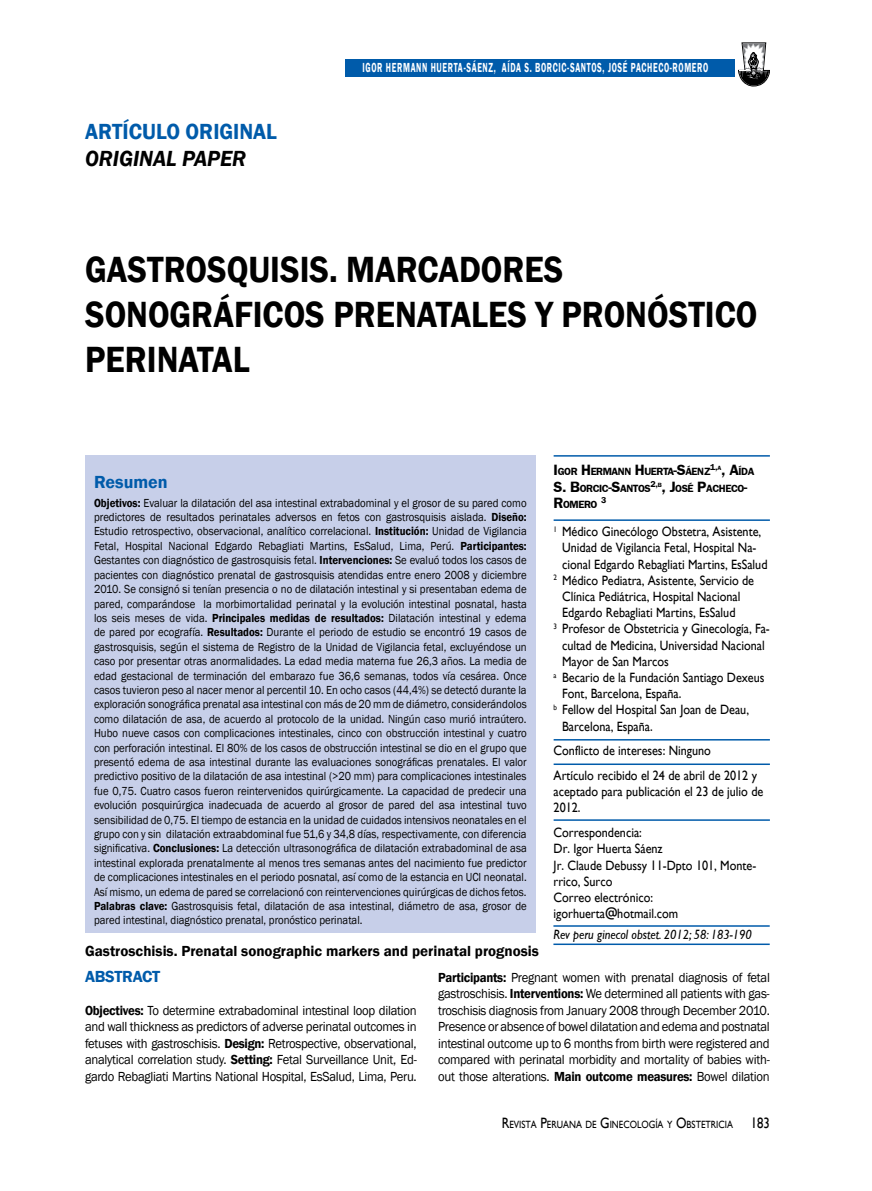
<style>
.page{position:relative;width:872px;height:1191px;background:#fff}
.page>*{position:absolute;margin:0;border:0;box-sizing:border-box;transform-origin:0 0}
.t1{font:600 37.5px "Franklin Gothic";color:#000;scale:.9 1}
.t2{font:600 22.5px "Franklin Gothic";color:#005baa;scale:.95 1}
.t3{font:italic 600 22.5px "Franklin Gothic";color:#000;scale:.95 1}
.t4{font:600 18px "Franklin Gothic";color:#005baa}
.t5{font:600 16.5px "Franklin Gothic";color:#005baa}
.t6{font:600 15px "Franklin Gothic";color:#000}
.t7{font:13.5px/16.5px "Franklin Gothic";letter-spacing:-.02em;color:#000;text-align:justify;scale:.94 1}
.t8{font:13.5px/16.2px "Gill Sans";color:#000;scale:.9 1}
.t9{font:600 13.5px "Franklin Gothic";letter-spacing:.08em;color:#fff;scale:.6 1}
.t10{font:italic 13.5px "Gill Sans";color:#000;scale:.9 1}
.t11{font:12px/14.4px "Franklin Gothic";color:#000;text-align:justify;scale:.9 1}
.t12{font:700 10.5px "Frankfurt Gothic";letter-spacing:-.045em;color:#000}
.t13{font:10.5px "Gill Sans";color:#000;scale:.85 1}
.t14{font:700 8.7px "Frankfurt Gothic";color:#000}
.s1{font-weight:600}
.s2{font-size:15px}
.s3{font-size:6.15px}
</style>
<div class="page">
<div style="left:345px;top:60px;width:389px;height:17px;background:#005baa"></div>
<svg style="left:738px;top:43px;width:32px;height:43px"></svg>
<div style="left:85px;top:455px;width:450px;height:478px;background:#c7cfe9"></div>
<hr style="left:553px;top:455px;width:217px;height:1px;background:#005baa">
<hr style="left:553px;top:739px;width:217px;height:1px;background:#005baa">
<hr style="left:553px;top:519px;width:217px;height:2px;background:#005baa">
<hr style="left:553px;top:819px;width:217px;height:2px;background:#005baa">
<hr style="left:553px;top:943px;width:216px;height:2px;background:#005baa">
<hr style="left:553px;top:925px;width:216px;height:1px;background:#005baa">
<hr style="left:553px;top:763px;width:217px;height:2px;background:#005baa">
<h2 class="t2" style="left:85px;top:118px;width:204px">ARTÍCULO ORIGINAL</h2>
<h2 class="t3" style="left:85px;top:144px;width:171px">ORIGINAL PAPER</h2>
<p class="t9" style="left:362px;top:59px;width:577px">Igor Hermann Huerta-Sáenz, Aída S. Borcic-Santos, José Pacheco-Romero</p>
<h1 class="t1" style="left:85px;top:246px;width:347px">Gastrosquisis. Marcador</h1>
<h1 class="t1" style="left:524px;top:246px;width:45px">es</h1>
<h1 class="t1" style="left:85px;top:291px;width:47px">sonogr</h1>
<h1 class="t1" style="left:213px;top:291px;width:223px">áficos pr enatal</h1>
<h1 class="t1" style="left:488px;top:291px;width:105px">es y pron</h1>
<h1 class="t1" style="left:647px;top:291px;width:66px">óstico</h1>
<h1 class="t1" style="left:85px;top:336px;width:65px">perinatal</h1>
<h3 class="t4" style="left:94px;top:471px;width:75px">Resumen</h3>
<p class="t11" style="left:94px;top:496px;width:482px"><span class="s1">Objetivos:</span> Evaluar la dilatación del asa intestinal extrabadominal y el grosor de su pared como predictores de resultados perinatales adversos en fetos con gastrosquisis aislada. <span class="s1">Diseño:<br></span>Estudio retrospectivo, observacional, analítico correlacional. <span class="s1">Institución:</span> Unidad de Vigilancia Fetal, Hospital Nacional Edgardo Rebagliati Martins, EsSalud, Lima, Perú. <span class="s1">Participantes:<br></span>Gestantes con diagnóstico de gastrosquisis fetal. <span class="s1">Intervenciones:</span> Se evaluó todos los casos de pacientes con diagnóstico prenatal de gastrosquisis atendidas entre enero 2008 y diciembre 2010. Se consignó si tenían presencia o no de dilatación intestinal y si presentaban edema de pared, comparándose la morbimortalidad perinatal y la evolución intestinal posnatal, hasta los seis meses de vida. <span class="s1">Principales medidas de resultados:</span> Dilatación intestinal y edema de pared por ecografía. <span class="s1">Resultados:</span> Durante el periodo de estudio se encontró 19 casos de gastrosquisis, según el sistema de Registro de la Unidad de Vigilancia fetal, excluyéndose un caso por presentar otras anormalidades. La edad media materna fue 26,3 años. La media de edad gestacional de terminación del embarazo fue 36,6 semanas, todos vía cesárea. Once casos tuvieron peso al nacer menor al percentil 10. En ocho casos (44,4%) se detectó durante la exploración sonográfica prenatal asa intestinal con más de 20 mm de diámetro, considerándolos como dilatación de asa, de acuerdo al protocolo de la unidad. Ningún caso murió intraútero.<br>Hubo nueve casos con complicaciones intestinales, cinco con obstrucción intestinal y cuatro con perforación intestinal. El 80% de los casos de obstrucción intestinal se dio en el grupo que presentó edema de asa intestinal durante las evaluaciones sonográficas prenatales. El valor predictivo positivo de la dilatación de asa intestinal (&gt;20 mm) para complicaciones intestinales fue 0,75. Cuatro casos fueron reintervenidos quirúrgicamente. La capacidad de predecir una evolución posquirúrgica inadecuada de acuerdo al grosor de pared del asa intestinal tuvo sensibilidad de 0,75. El tiempo de estancia en la unidad de cuidados intensivos neonatales en el grupo con y sin dilatación extraabdominal fue 51,6 y 34,8 días, respectivamente, con diferencia significativa. <span class="s1">Conclusiones:</span> La detección ultrasonográfica de dilatación extrabadominal de asa intestinal explorada prenatalmente al menos tres semanas antes del nacimiento fue predictor de complicaciones intestinales en el periodo posnatal, así como de la estancia en UCI neonatal.<br>Así mismo, un edema de pared se correlacionó con reintervenciones quirúrgicas de dichos fetos.<br><span class="s1">Palabras clave:</span> Gastrosquisis fetal, dilatación de asa intestinal, diámetro de asa, grosor de pared intestinal, diagnóstico prenatal, pronóstico perinatal.</p>
<p class="t6" style="left:85px;top:941px;width:455px">Gastroschisis. Prenatal sonographic markers and perinatal prognosis</p>
<p class="t12" style="left:553px;top:465px;width:158px"><span class="s2">I</span>GOR <span class="s2">H</span>ERMANN <span class="s2">H</span>UERTA<span class="s2">-S</span>ÁENZ</p>
<p class="t14" style="left:710px;top:462px;width:13px">1,<span class="s3">A</span></p>
<p class="t12" style="left:721px;top:465px;width:35px"><span class="s2">, A</span>ÍDA</p>
<p class="t12" style="left:553px;top:482px;width:98px"><span class="s2">S. B</span>ORCIC<span class="s2">-S</span>ANTOS</p>
<p class="t14" style="left:650px;top:479px;width:12px">2,<span class="s3">B</span></p>
<p class="t12" style="left:661px;top:482px;width:87px"><span class="s2">, J</span>OSÉ <span class="s2">P</span>ACHECO<span class="s2">-</span></p>
<p class="t12" style="left:553px;top:498px;width:45px"><span class="s2">R</span>OMERO</p>
<p class="t14" style="left:601px;top:495px;width:7px">3</p>
<p class="t8" style="left:553px;top:523px;width:232px"><sup>1</sup> Médico Ginecólogo Obstetra, Asistente,</p>
<p class="t8" style="left:562px;top:540px;width:217px">Unidad de Vigilancia Fetal, Hospital Na-</p>
<p class="t8" style="left:562px;top:556px;width:230px">cional Edgardo Rebagliati Martins, EsSalud</p>
<p class="t8" style="left:553px;top:572px;width:224px"><sup>2</sup> Médico Pediatra, Asistente, Servicio de</p>
<p class="t8" style="left:562px;top:588px;width:200px">Clínica Pediátrica, Hospital Nacional</p>
<p class="t8" style="left:562px;top:604px;width:194px">Edgardo Rebagliati Martins, EsSalud</p>
<p class="t8" style="left:553px;top:621px;width:242px"><sup>3</sup> Profesor de Obstetricia y Ginecología, Fa-</p>
<p class="t8" style="left:562px;top:637px;width:227px">cultad de Medicina, Universidad Nacional</p>
<p class="t8" style="left:562px;top:653px;width:120px">Mayor de San Marcos</p>
<p class="t8" style="left:553px;top:669px;width:236px"><sup>a</sup> Becario de la Fundación Santiago Dexeus</p>
<p class="t8" style="left:562px;top:685px;width:134px">Font, Barcelona, España.</p>
<p class="t8" style="left:553px;top:702px;width:218px"><sup>b</sup> Fellow del Hospital San Joan de Deau,</p>
<p class="t8" style="left:562px;top:718px;width:102px">Barcelona, España.</p>
<p class="t8" style="left:553px;top:738px;width:227px;line-height:24.8px">Conflicto de intereses: Ninguno<br>Artículo recibido el 24 de abril de 2012 y</p>
<p class="t8" style="left:553px;top:783px;width:234px">aceptado para publicación el 23 de julio de<br>2012.</p>
<p class="t8" style="left:553px;top:824px;width:227px">Correspondencia:<br>Dr. Igor Huerta Sáenz<br>Jr. Claude Debussy 11-Dpto 101, Monte&shy;rrico, Surco<br>Correo electrónico: igorhuerta@hotmail.com</p>
<p class="t10" style="left:553px;top:926px;width:222px">Rev peru ginecol obstet. 2012; 58: 183-190</p>
<h3 class="t5" style="left:85px;top:966px;width:40px">Abstract</h3>
<p class="t7" style="left:85px;top:1002px;width:354px"><span class="s1">Objectives:</span> To determine extrabadominal intestinal loop dilation and wall thickness as predictors of adverse perinatal outcomes in fetuses with gastroschisis. <span class="s1">Design:</span> Retrospective, observational, analytical correlation study. <span class="s1">Setting:</span> Fetal Surveillance Unit, Ed&shy;gardo Rebagliati Martins National Hospital, EsSalud, Lima, Peru.</p>
<p class="t7" style="left:438px;top:969px;width:354px"><span class="s1">Participants:</span> Pregnant women with prenatal diagnosis of fetal gastroschisis. <span class="s1">Interventions:</span> We determined all patients with gas&shy;troschisis diagnosis from January 2008 through December 2010.<br>Presence or absence of bowel dilatation and edema and postnatal intestinal outcome up to 6 months from birth were registered and compared with perinatal morbidity and mortality of babies with&shy;out those alterations. <span class="s1">Main outcome measures:</span> Bowel dilation</p>
<p class="t13" style="left:501px;top:1118px;width:317px"><span class="s2">R</span>EVISTA <span class="s2">P</span>ERUANA DE <span class="s2">G</span>INECOLOGÍA Y <span class="s2">O</span>BSTETRICIA <span class="s2">183</span></p>
</div>
